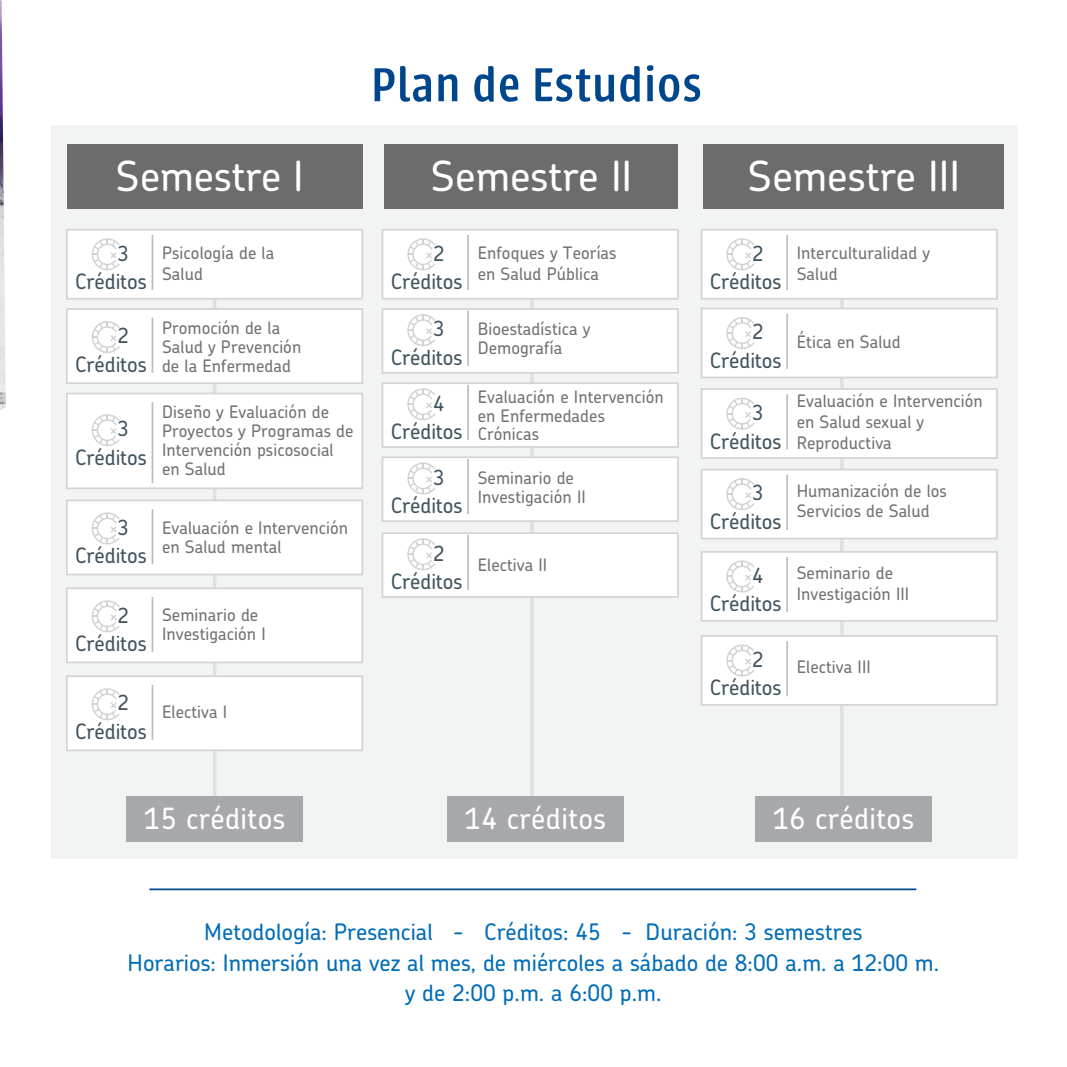
<style>
.page{position:relative;width:1067px;height:1067px;background:#fff}
.page>*{position:absolute;margin:0;border:0;box-sizing:border-box;transform-origin:0 0}
.t1{font:500 52.5px "Urbana";letter-spacing:.02em;color:#00468d}
.t2{font:500 41.48px "Chevin";color:#fff}
.t3{font:500 29.22px "Chevin";letter-spacing:.015em;color:#fff}
.t4{font:500 22.75px/30.8px "Chevin";color:#006db7;text-align:center}
.t5{font:500 21.18px "Chevin";color:#41545f}
.t6{font:500 20.82px "Chevin";color:#41545f}
.t7{font:500 17.15px/18.9px "Chevin";letter-spacing:.005em;color:#717275}
</style>
<div class="page">
<img style="left:0;top:0;width:6px;height:410px">
<hr style="left:149px;top:888px;width:767px;height:2px;background:#00468d">
<div style="left:51px;top:125px;width:966px;height:733px;background:#f2f3f3"></div>
<svg style="left:211px;top:299px;width:72px;height:497px"></svg>
<div style="left:126px;top:796px;width:177px;height:46px;background:#a6a8ab"></div>
<div style="left:67px;top:144px;width:295px;height:65px;background:#6c6c6c"></div>
<div style="left:384px;top:144px;width:294px;height:65px;background:#6c6c6c"></div>
<div style="left:66px;top:229px;width:297px;height:70px;background:#fff;border:2px solid #d4d4d6"></div>
<svg style="left:92px;top:238px;width:28px;height:32px"></svg>
<hr style="left:152px;top:235px;width:1px;height:55px;background:#bdbfc1">
<div style="left:66px;top:308px;width:297px;height:76px;background:#fff;border:2px solid #d4d4d6"></div>
<svg style="left:92px;top:321px;width:28px;height:32px"></svg>
<hr style="left:152px;top:318px;width:1px;height:55px;background:#bdbfc1">
<div style="left:66px;top:499px;width:297px;height:76px;background:#fff;border:2px solid #d4d4d6"></div>
<svg style="left:92px;top:512px;width:28px;height:32px"></svg>
<hr style="left:152px;top:509px;width:1px;height:55px;background:#bdbfc1">
<div style="left:66px;top:587px;width:297px;height:76px;background:#fff;border:2px solid #d4d4d6"></div>
<svg style="left:92px;top:600px;width:28px;height:32px"></svg>
<hr style="left:152px;top:597px;width:1px;height:55px;background:#bdbfc1">
<div style="left:66px;top:675px;width:297px;height:76px;background:#fff;border:2px solid #d4d4d6"></div>
<svg style="left:92px;top:688px;width:28px;height:32px"></svg>
<hr style="left:152px;top:685px;width:1px;height:55px;background:#bdbfc1">
<div style="left:66px;top:392px;width:297px;height:97px;background:#fff;border:2px solid #d4d4d6"></div>
<svg style="left:92px;top:414px;width:28px;height:32px"></svg>
<hr style="left:152px;top:402px;width:1px;height:81px;background:#bdbfc1">
<svg style="left:528px;top:299px;width:56px;height:497px"></svg>
<svg style="left:838px;top:299px;width:56px;height:497px"></svg>
<div style="left:447px;top:796px;width:176px;height:46px;background:#a6a8ab"></div>
<div style="left:755px;top:796px;width:176px;height:46px;background:#a6a8ab"></div>
<div style="left:381px;top:229px;width:298px;height:70px;background:#fff;border:2px solid #d4d4d6"></div>
<svg style="left:407px;top:238px;width:28px;height:32px"></svg>
<hr style="left:467px;top:235px;width:2px;height:55px;background:#bdbfc1">
<div style="left:381px;top:308px;width:298px;height:66px;background:#fff;border:2px solid #d4d4d6"></div>
<svg style="left:407px;top:314px;width:28px;height:32px"></svg>
<hr style="left:467px;top:311px;width:2px;height:55px;background:#bdbfc1">
<div style="left:381px;top:456px;width:298px;height:66px;background:#fff;border:2px solid #d4d4d6"></div>
<svg style="left:407px;top:462px;width:28px;height:32px"></svg>
<hr style="left:467px;top:459px;width:2px;height:55px;background:#bdbfc1">
<div style="left:381px;top:532px;width:298px;height:66px;background:#fff;border:2px solid #d4d4d6"></div>
<svg style="left:407px;top:538px;width:28px;height:32px"></svg>
<hr style="left:467px;top:535px;width:2px;height:55px;background:#bdbfc1">
<div style="left:381px;top:382px;width:298px;height:66px;background:#fff;border:2px solid #d4d4d6"></div>
<svg style="left:407px;top:388px;width:28px;height:32px"></svg>
<hr style="left:467px;top:385px;width:2px;height:55px;background:#bdbfc1">
<div style="left:703px;top:144px;width:300px;height:65px;background:#6c6c6c"></div>
<div style="left:700px;top:229px;width:297px;height:70px;background:#fff;border:2px solid #d4d4d6"></div>
<svg style="left:726px;top:238px;width:28px;height:32px"></svg>
<hr style="left:786px;top:235px;width:2px;height:55px;background:#bdbfc1">
<div style="left:700px;top:469px;width:297px;height:70px;background:#fff;border:2px solid #d4d4d6"></div>
<svg style="left:726px;top:478px;width:28px;height:32px"></svg>
<hr style="left:786px;top:475px;width:2px;height:55px;background:#bdbfc1">
<div style="left:700px;top:551px;width:297px;height:70px;background:#fff;border:2px solid #d4d4d6"></div>
<svg style="left:726px;top:560px;width:28px;height:32px"></svg>
<hr style="left:786px;top:557px;width:2px;height:55px;background:#bdbfc1">
<div style="left:700px;top:635px;width:297px;height:70px;background:#fff;border:2px solid #d4d4d6"></div>
<svg style="left:726px;top:644px;width:28px;height:32px"></svg>
<hr style="left:786px;top:641px;width:2px;height:55px;background:#bdbfc1">
<div style="left:700px;top:308px;width:297px;height:70px;background:#fff;border:2px solid #d4d4d6"></div>
<svg style="left:726px;top:317px;width:28px;height:32px"></svg>
<hr style="left:786px;top:314px;width:2px;height:55px;background:#bdbfc1">
<div style="left:700px;top:388px;width:297px;height:71px;background:#fff;border:2px solid #d4d4d6"></div>
<svg style="left:726px;top:397px;width:28px;height:32px"></svg>
<hr style="left:786px;top:394px;width:2px;height:55px;background:#bdbfc1">
<h1 class="t1" style="left:371px;top:57px;width:332px">Plan de Estudios</h1>
<h2 class="t2" style="left:116px;top:149px;width:189px">Semestre I</h2>
<h2 class="t2" style="left:430px;top:149px;width:203px">Semestre II</h2>
<p class="t6" style="left:117px;top:239px;width:13px">3</p>
<p class="t7" style="left:162px;top:243px;width:114px;line-height:20.7px">Psicología de la<br>Salud</p>
<p class="t5" style="left:75px;top:268px;width:73px">Créditos</p>
<p class="t6" style="left:117px;top:322px;width:13px">2</p>
<p class="t7" style="left:162px;top:318px;width:141px">Promoción de la<br>Salud y Prevención de la Enfermedad</p>
<p class="t5" style="left:75px;top:350px;width:73px">Créditos</p>
<p class="t6" style="left:117px;top:415px;width:13px">3</p>
<p class="t5" style="left:75px;top:444px;width:73px">Créditos</p>
<p class="t7" style="left:162px;top:402px;width:193px">Diseño y Evaluación de<br>Proyectos y Programas de<br>Intervención psicosocial en Salud</p>
<p class="t6" style="left:117px;top:513px;width:13px">3</p>
<p class="t7" style="left:162px;top:517px;width:188px">Evaluación e Intervención en Salud mental</p>
<p class="t5" style="left:75px;top:542px;width:73px">Créditos</p>
<p class="t6" style="left:117px;top:601px;width:13px">2</p>
<p class="t7" style="left:162px;top:605px;width:105px">Seminario de<br>Investigación I</p>
<p class="t5" style="left:75px;top:630px;width:73px">Créditos</p>
<p class="t6" style="left:117px;top:689px;width:13px">2</p>
<p class="t5" style="left:75px;top:718px;width:73px">Créditos</p>
<p class="t7" style="left:162px;top:702px;width:67px">Electiva I</p>
<p class="t6" style="left:433px;top:239px;width:13px">2</p>
<p class="t7" style="left:477px;top:243px;width:140px;line-height:20.7px">Enfoques y Teorías en Salud Pública</p>
<p class="t5" style="left:391px;top:268px;width:73px">Créditos</p>
<p class="t6" style="left:433px;top:315px;width:13px">3</p>
<p class="t7" style="left:477px;top:319px;width:114px">Bioestadística y<br>Demografía</p>
<p class="t5" style="left:391px;top:344px;width:73px">Créditos</p>
<p class="t6" style="left:433px;top:389px;width:13px">4</p>
<p class="t7" style="left:477px;top:386px;width:188px">Evaluación e Intervención en Enfermedades<br>Crónicas</p>
<p class="t5" style="left:391px;top:418px;width:73px">Créditos</p>
<p class="t6" style="left:433px;top:463px;width:13px">3</p>
<p class="t7" style="left:477px;top:467px;width:110px">Seminario de<br>Investigación II</p>
<p class="t5" style="left:391px;top:492px;width:73px">Créditos</p>
<p class="t6" style="left:433px;top:539px;width:13px">2</p>
<p class="t5" style="left:391px;top:568px;width:73px">Créditos</p>
<p class="t7" style="left:477px;top:555px;width:71px">Electiva II</p>
<h2 class="t2" style="left:748px;top:149px;width:213px">Semestre III</h2>
<p class="t6" style="left:752px;top:239px;width:13px">2</p>
<p class="t7" style="left:796px;top:243px;width:135px;line-height:20.7px">Interculturalidad y<br>Salud</p>
<p class="t5" style="left:709px;top:268px;width:73px">Créditos</p>
<p class="t6" style="left:752px;top:318px;width:13px">2</p>
<p class="t7" style="left:796px;top:332px;width:106px">Ética en Salud</p>
<p class="t5" style="left:709px;top:347px;width:73px">Créditos</p>
<p class="t6" style="left:752px;top:399px;width:13px">3</p>
<p class="t7" style="left:796px;top:390px;width:188px;line-height:20.7px">Evaluación e Intervención en Salud sexual y<br>Reproductiva</p>
<p class="t5" style="left:709px;top:427px;width:73px">Créditos</p>
<p class="t6" style="left:752px;top:479px;width:13px">3</p>
<p class="t7" style="left:796px;top:480px;width:152px;line-height:20.7px">Humanización de los<br>Servicios de Salud</p>
<p class="t5" style="left:709px;top:508px;width:73px">Créditos</p>
<p class="t6" style="left:752px;top:561px;width:13px">4</p>
<p class="t7" style="left:796px;top:562px;width:114px;line-height:20.7px">Seminario de<br>Investigación III</p>
<p class="t5" style="left:709px;top:590px;width:73px">Créditos</p>
<p class="t6" style="left:752px;top:645px;width:13px">2</p>
<p class="t5" style="left:709px;top:674px;width:73px">Créditos</p>
<p class="t7" style="left:796px;top:657px;width:76px">Electiva III</p>
<h3 class="t3" style="left:144px;top:800px;width:143px">15 créditos</h3>
<h3 class="t3" style="left:465px;top:800px;width:143px">14 créditos</h3>
<h3 class="t3" style="left:773px;top:800px;width:143px">16 créditos</h3>
<h3 class="t4" style="left:128px;top:915px;width:813px">Metodología: Presencial - Créditos: 45 - Duración: 3 semestres<br>Horarios: Inmersión una vez al mes, de miércoles a sábado de 8:00 a.m. a 12:00 m. y de 2:00 p.m. a 6:00 p.m.</h3>
</div>
